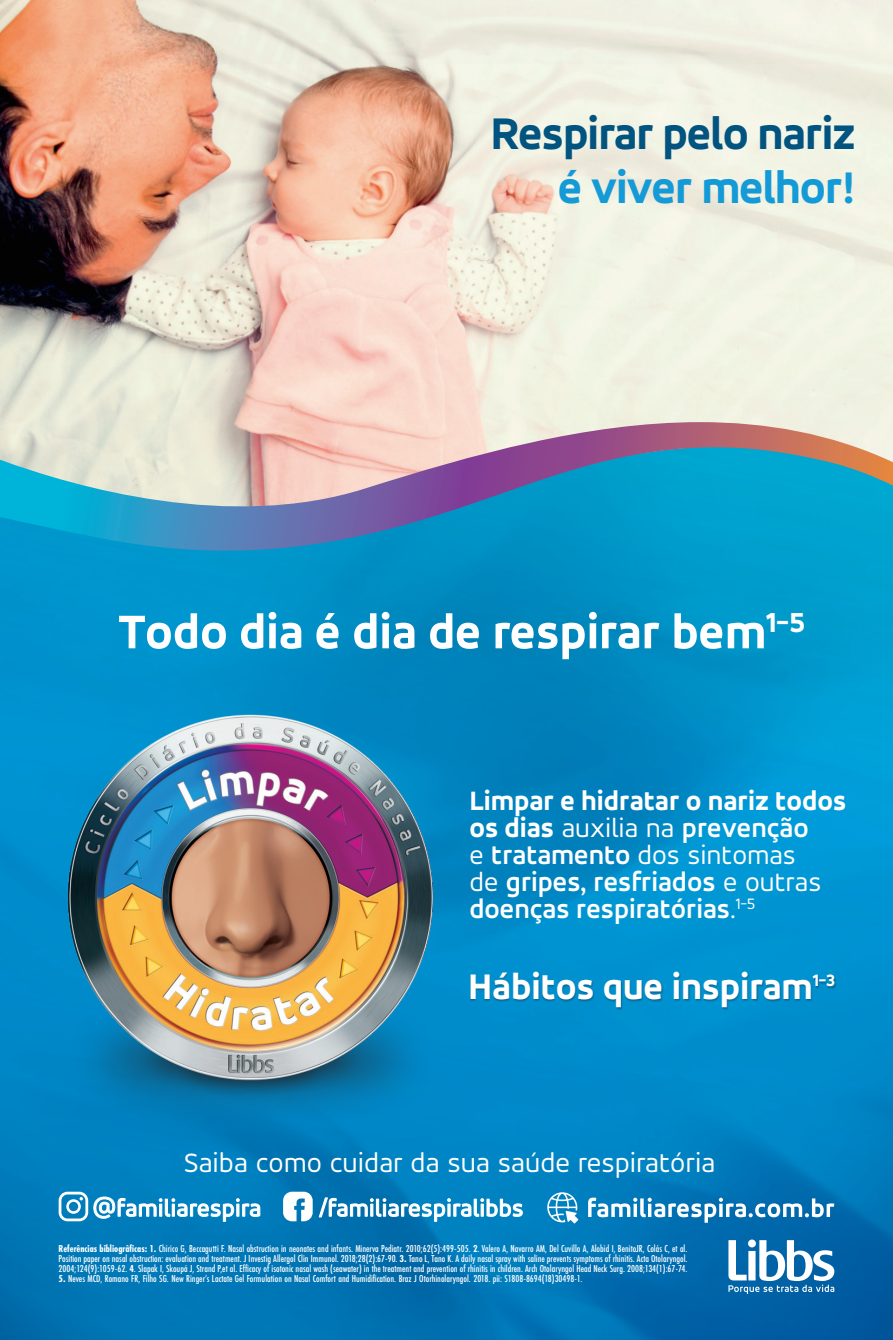
<style>
.page{position:relative;width:893px;height:1340px;background:#fff}
.page>*{position:absolute;margin:0;border:0;box-sizing:border-box;transform-origin:0 0}
.t1{font:800 49.95px "Accord Alternate";color:#fff}
.t2{font:800 47.02px/53.6px "Accord Alternate";letter-spacing:-.02em;color:#015380;text-align:right}
.t3{font:800 37.57px "Accord Alternate";color:#fff}
.t4{font:29.03px "Accord Alternate";color:#fff}
.t5{font:700 28.12px/27px "Accord Alternate";color:#fff}
.t6{font:500 10.35px/9.9px "Futura PT Cond";color:#fff;text-align:justify}
.s1{color:#149ad7}
.s2{font-weight:800}
.s3{font-weight:400}
.s4{font-weight:700}
</style>
<div class="page">
<img style="left:0;top:0;width:893px;height:422px">
<img style="left:0;top:578px;width:893px;height:761px">
<svg style="left:0;top:422px;width:893px;height:156px;background:#58a1c0"></svg>
<svg style="left:728px;top:1239px;width:106px;height:54px"></svg>
<div style="left:470px;top:972px;width:366px;height:38px;background:#231f20;opacity:.35"></div>
<div style="left:64px;top:988px;width:374px;height:142px;background:#231f20;opacity:.75"></div>
<div style="left:174px;top:1035px;width:155px;height:64px;background:#231f20;opacity:.75"></div>
<img style="left:64px;top:709px;width:375px;height:375px">
<svg style="left:59px;top:1191px;width:202px;height:31px"></svg>
<svg style="left:283px;top:1191px;width:240px;height:31px"></svg>
<svg style="left:588px;top:1197px;width:246px;height:25px"></svg>
<svg style="left:547px;top:1192px;width:31px;height:31px"></svg>
<p class="t2" style="left:491px;top:106px;width:366px">Respirar pelo nariz <span class="s1">é viver melhor!</span></p>
<p class="t1" style="left:118px;top:601px;width:690px">Todo dia é dia de respirar bem<sup>1-5</sup></p>
<p class="t5" style="left:469px;top:787px;width:378px"><span class="s2">Limpar e hidratar o nariz todos os dias</span> <span class="s3">auxilia na</span> prevenção<br><span class="s3">e</span> tratamento <span class="s3">dos sintomas<br>de</span> gripes, resfriados <span class="s3">e outras </span>doenças respiratórias<span class="s3">.</span><sup>1-5</sup></p>
<p class="t3" style="left:468px;top:963px;width:369px">Hábitos que inspiram<sup>1-3</sup></p>
<p class="t4" style="left:184px;top:1145px;width:533px">Saiba como cuidar da sua saúde respiratória</p>
<p class="t6" style="left:59px;top:1243px;width:630px"><span class="s4">Referências bibliogrâficas: 1.</span> Chirico G, Beccagutti F. Nasal obstruction in neonates and infants. Minerva Pediatr. 2010;62(5):499-505. <span class="s4">2</span>. Valero A, Navarro AM, Del Cuvillo A, Alobid I, BenitoJR, Colás C, et al.<br>Position paper on nasal obstruction: evaluation and treatment. J Investig Allergol Clin Immunol. 2018;28(2):67-90. <span class="s4">3.</span> Tano L, Tano K. A daily nasal spray with saline prevents symptoms of rhinitis. Acta Otolaryngol.<br>2004;124(9):1059-62. <span class="s4">4</span>. Slapak I, Skoupá J, Strand P,et al. Efficacy of isotonic nasal wash (seawater) in the treatment and prevention of rhinitis in children. Arch Otolaryngol Head Neck Surg. 2008;134(1):67-74.</p>
<p class="t6" style="left:59px;top:1273px;width:525px"><span class="s4">5.</span> Neves MCD, Romano FR, Filho SG. New Ringer’s Lactate Gel Formulation on Nasal Comfort and Humidification. Braz J Otorhinolaryngol. 2018. pii: S1808-8694(18)30498-1.</p>
</div>
